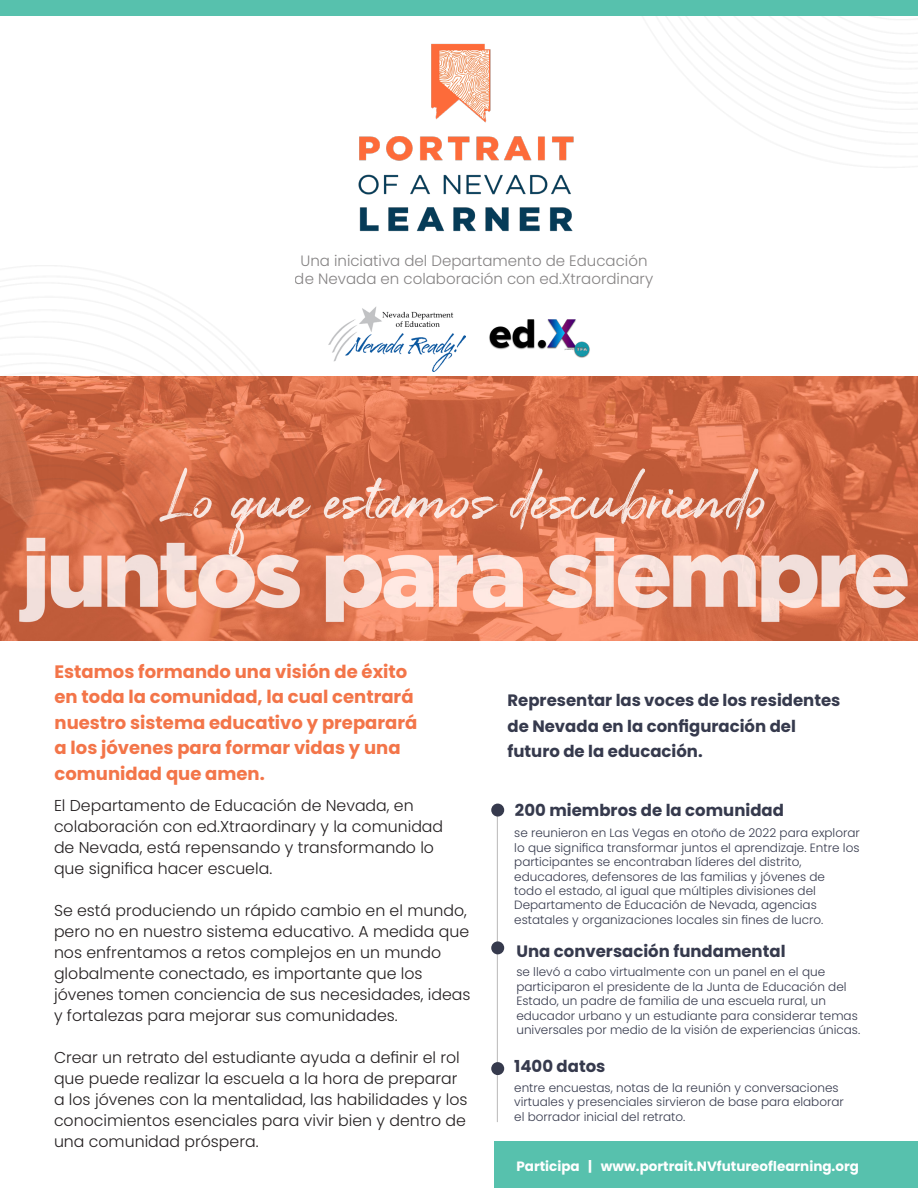
<style>
.page{position:relative;width:918px;height:1188px;background:#fff}
.page>*{position:absolute;margin:0;border:0;box-sizing:border-box;transform-origin:0 0}
.t1{font:93px "Perfetto";letter-spacing:-.02em;color:#fff}
.t2{font:700 18px/25.5px "Poppins";color:#f37549}
.t3{font:700 16.5px/25.5px "Poppins";color:#363a4d}
.t4{font:300 15.75px/21px "Poppins";color:#231f20}
.t5{font:300 15px/18px "Poppins";color:#231f20;text-align:center}
.t6{font:700 13.5px "Poppins";color:#fff}
.t7{font:300 12px/14.4px "Poppins";color:#363a4d}
</style>
<div class="page">
<img style="left:0;top:377px;width:918px;height:263px">
<img style="left:596px;top:15px;width:322px;height:153px">
<img style="left:0;top:265px;width:347px;height:269px">
<img style="left:489px;top:319px;width:101px;height:39px">
<img style="left:328px;top:306px;width:138px;height:66px">
<img style="left:358px;top:32px;width:261px;height:200px">
<hr style="left:497px;top:816px;width:1px;height:306px;background:#231f20">
<div style="left:491px;top:804px;width:13px;height:13px;background:#363a4d;border-radius:50%"></div>
<div style="left:491px;top:1062px;width:13px;height:13px;background:#363a4d;border-radius:50%"></div>
<div style="left:491px;top:941px;width:13px;height:13px;background:#363a4d;border-radius:50%"></div>
<div style="left:494px;top:1141px;width:424px;height:47px;background:#57c1ad"></div>
<div style="left:0;top:0;width:918px;height:15px;background:#57c1ad"></div>
<p class="t5" style="left:295px;top:251px;width:360px">Una iniciativa del Departamento de Educación de Nevada en colaboración con ed.Xtraordinary</p>
<h1 class="t1" style="left:169px;top:450px;width:601px">Lo que estamos descubriendo</h1>
<p class="t2" style="left:55px;top:659px;width:364px">Estamos formando una visión de éxito en toda la comunidad, la cual centrará nuestro sistema educativo y preparará a los jóvenes para formar vidas y una comunidad que amen.</p>
<p class="t4" style="left:54px;top:795px;width:391px">El Departamento de Educación de Nevada, en colaboración con ed.Xtraordinary y la comunidad</p>
<p class="t4" style="left:54px;top:837px;width:382px">de Nevada, está repensando y transformando lo</p>
<p class="t4" style="left:54px;top:858px;width:220px">que significa hacer escuela.</p>
<p class="t4" style="left:54px;top:900px;width:418px">Se está produciendo un rápido cambio en el mundo, pero no en nuestro sistema educativo. A medida que nos enfrentamos a retos complejos en un mundo globalmente conectado, es importante que los jóvenes tomen conciencia de sus necesidades, ideas y fortalezas para mejorar sus comunidades.</p>
<p class="t4" style="left:54px;top:1047px;width:415px">Crear un retrato del estudiante ayuda a definir el rol que puede realizar la escuela a la hora de preparar a los jóvenes con la mentalidad, las habilidades y los conocimientos esenciales para vivir bien y dentro de una comunidad próspera.</p>
<p class="t3" style="left:508px;top:688px;width:334px">Representar las voces de los residentes de Nevada en la configuración del futuro de la educación.</p>
<p class="t3" style="left:515px;top:798px;width:271px">200 miembros de la comunidad</p>
<p class="t7" style="left:514px;top:826px;width:347px">se reunieron en Las Vegas en otoño de 2022 para explorar lo que significa transformar juntos el aprendizaje. Entre los</p>
<p class="t7" style="left:514px;top:855px;width:312px">participantes se encontraban líderes del distrito, educadores, defensores de las familias y jóvenes de todo el estado, al igual que múltiples divisiones del Departamento de Educación de Nevada, agencias estatales y organizaciones locales sin fines de lucro.</p>
<p class="t3" style="left:516px;top:939px;width:271px">Una conversación fundamental</p>
<p class="t7" style="left:516px;top:965px;width:345px">se llevó a cabo virtualmente con un panel en el que participaron el presidente de la Junta de Educación del Estado, un padre de familia de una escuela rural, un educador urbano y un estudiante para considerar temas universales por medio de la visión de experiencias únicas.</p>
<p class="t3" style="left:514px;top:1054px;width:93px">1400 datos</p>
<p class="t7" style="left:514px;top:1080px;width:331px">entre encuestas, notas de la reunión y conversaciones virtuales y presenciales sirvieron de base para elaborar</p>
<p class="t7" style="left:514px;top:1109px;width:173px">el borrador inicial del retrato.</p>
<p class="t6" style="left:516px;top:1158px;width:344px">Participa | www.portrait.NVfutureoflearning.org</p>
</div>
